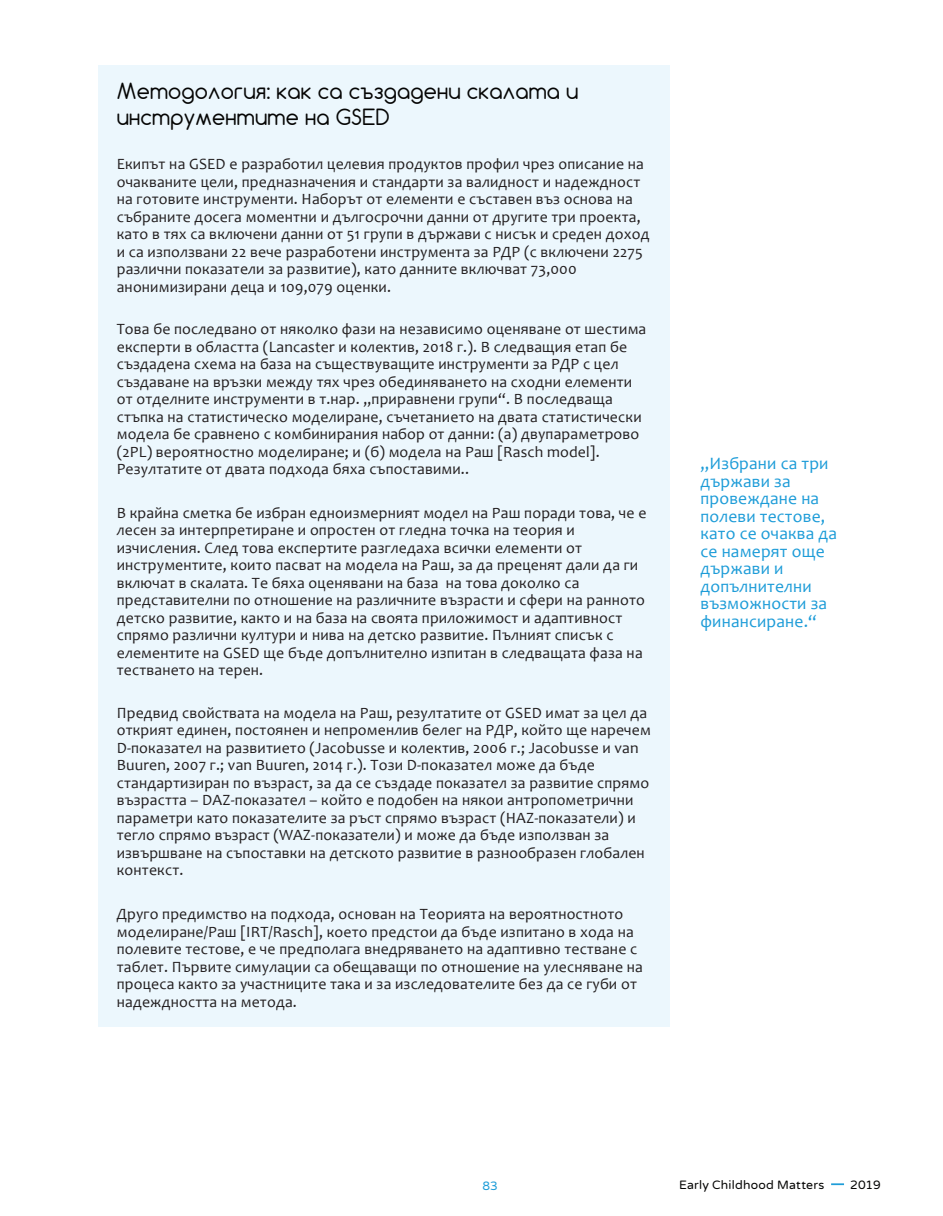
<style>
.page{position:relative;width:943px;height:1216px;background:#fff}
.page>*{position:absolute;margin:0;border:0;box-sizing:border-box;transform-origin:0 0}
.t1{font:21px/25.2px "Comfortaa";letter-spacing:.01em;color:#050504}
.t2{font:17.5px/17.5px "Candara";letter-spacing:.01em;color:#1d9cd8}
.t3{font:15.75px/17.5px "Candara";letter-spacing:.01em;color:#231f20}
.t4{font:12.25px "Varela Round";letter-spacing:.02em;color:#050504}
.t5{font:12.25px "Varela Round";color:#1e9dd8}
</style>
<div class="page">
<svg style="left:831px;top:1183px;width:13px;height:1px"></svg>
<div style="left:99px;top:65px;width:571px;height:960px;background:#ecf7fd"></div>
<h1 class="t1" style="left:117px;top:79px;width:463px">Методология: как са създадени скалата и инструментите на GSED</h1>
<p class="t3" style="left:117px;top:155px;width:534px">Екипът на GSED е разработил целевия продуктов профил чрез описание на очакваните цели, предназначения и стандарти за валидност и надеждност на готовите инструменти. Наборът от елементи е съставен въз основа на събраните досега моментни и дългосрочни данни от другите три проекта, като в тях са включени данни от 51 групи в държави с нисък и среден доход и са използвани 22 вече разработени инструмента за РДР (с включени 2275 различни показатели за развитие), като данните включват 73,000 анонимизирани деца и 109,079 оценки.</p>
<p class="t3" style="left:117px;top:320px;width:531px">Това бе последвано от няколко фази на независимо оценяване от шестима експерти в областта (Lancaster и колектив, 2018 г.). В следващия етап бе създадена схема на база на съществуващите инструменти за РДР с цел създаване на връзки между тях чрез обединяването на сходни елементи от отделните инструменти в т.нар. „приравнени групи“. В последваща стъпка на статистическо моделиране, съчетанието на двата статистически модела бе сравнено с комбинирания набор от данни: (а) двупараметрово (2PL) вероятностно моделиране; и (б) модела на Раш [Rasch model].<br>Резултатите от двата подхода бяха съпоставими..</p>
<p class="t3" style="left:117px;top:503px;width:531px">В крайна сметка бе избран едноизмерният модел на Раш поради това, че е лесен за интерпретиране и опростен от гледна точка на теория и изчисления. След това експертите разгледаха всички елементи от инструментите, които пасват на модела на Раш, за да преценят дали да ги включат в скалата. Те бяха оценявани на база на това доколко са представителни по отношение на различните възрасти и сфери на ранното детско развитие, както и на база на своята приложимост и адаптивност спрямо различни култури и нива на детско развитие. Пълният списък с елементите на GSED ще бъде допълнително изпитан в следващата фаза на тестването на терен.</p>
<p class="t3" style="left:117px;top:703px;width:535px">Предвид свойствата на модела на Раш, резултатите от GSED имат за цел да открият единен, постоянен и непроменлив белег на РДР, който ще наречем D-показател на развитието (Jacobusse и колектив, 2006 г.; Jacobusse и van Buuren, 2007 г.; van Buuren, 2014 г.). Този D-показател може да бъде стандартизиран по възраст, за да се създаде показател за развитие спрямо възрастта – DAZ-показател – който е подобен на някои антропометрични параметри като показателите за ръст спрямо възраст (HAZ-показатели) и тегло спрямо възраст (WAZ-показатели) и може да бъде използван за извършване на съпоставки на детското развитие в разнообразен глобален контекст.</p>
<p class="t3" style="left:117px;top:905px;width:528px">Друго предимство на подхода, основан на Теорията на вероятностното моделиране/Раш [IRT/Rasch], което предстои да бъде изпитано в хода на полевите тестове, е че предполага внедряването на адаптивно тестване с таблет. Първите симулации са обещаващи по отношение на улесняване на процеса както за участниците така и за изследователите без да се губи от надеждността на метода.</p>
<p class="t2" style="left:700px;top:454px;width:138px">„Избрани са три държави за провеждане на полеви тестове, като се очаква да се намерят още държави и допълнителни възможности за финансиране.“</p>
<p class="t5" style="left:482px;top:1177px;width:17px">83</p>
<p class="t4" style="left:679px;top:1176px;width:147px">Early Childhood Matters</p>
<p class="t4" style="left:850px;top:1176px;width:32px">2019</p>
</div>
